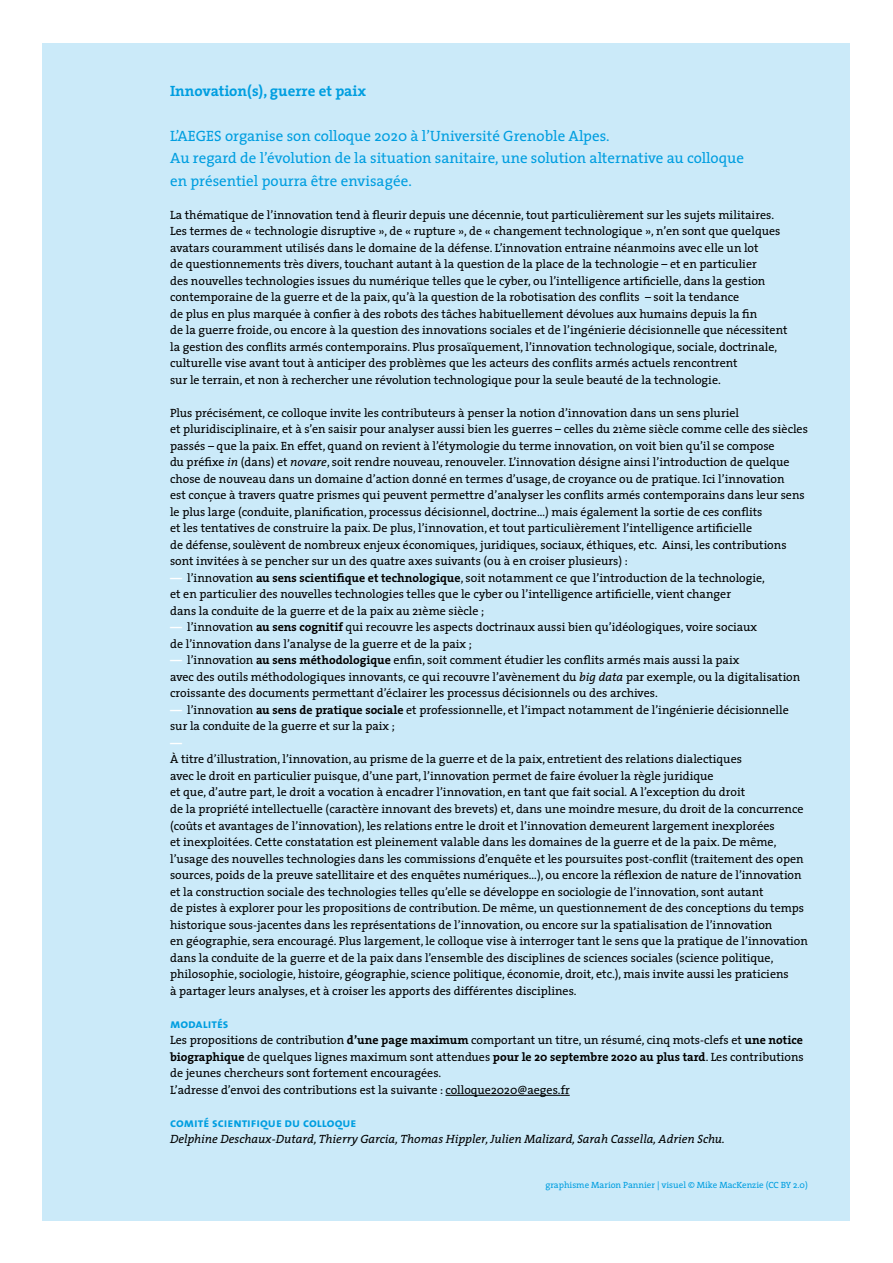
<style>
.page{position:relative;width:893px;height:1263px;background:#fff}
.page>*{position:absolute;margin:0;border:0;box-sizing:border-box;transform-origin:0 0}
.chapeau{font:15px/22.5px "The Serif";color:#009ee0}
.chapeau-2{font:700 15px "The Serif";color:#009ee0}
.t1{font:12.75px "The Sans Bold Caps";color:#009ee0}
.t2{font:12px/16.5px "The Serif";color:#000}
.t3{font:italic 12px "The Serif";color:#000}
.t4{font:700 12px "The Serif";color:#fff}
.t5{font:9px "The Serif";color:#009ee0}
.s1{font-style:italic}
.s2{font-weight:700;color:#fff}
.s3{font-weight:700}
</style>
<div class="page">
<div style="left:43px;top:43px;width:807px;height:1177px;background:#cbeaf9"></div>
<hr style="left:445px;top:1095px;width:125px;height:1px;background:#000">
<p class="chapeau-2" style="left:170px;top:78px;width:197px">Innovation(s), guerre et paix</p>
<p class="chapeau" style="left:170px;top:124px;width:575px">L’AEGES organise son colloque 2020 à l’Université Grenoble Alpes.<br>Au regard de l’évolution de la situation sanitaire, une solution alternative au colloque en présentiel pourra être envisagée.</p>
<p class="t2" style="left:170px;top:206px;width:619px">La thématique de l’innovation tend à fleurir depuis une décennie, tout particulièrement sur les sujets militaires.<br>Les termes de « technologie disruptive », de « rupture », de « changement technologique », n’en sont que quelques avatars couramment utilisés dans le domaine de la défense. L’innovation entraine néanmoins avec elle un lot<br>de questionnements très divers, touchant autant à la question de la place de la technologie – et en particulier<br>des nouvelles technologies issues du numérique telles que le cyber, ou l’intelligence artificielle, dans la gestion contemporaine de la guerre et de la paix, qu’à la question de la robotisation des conflits – soit la tendance<br>de plus en plus marquée à confier à des robots des tâches habituellement dévolues aux humains depuis la fin<br>de la guerre froide, ou encore à la question des innovations sociales et de l’ingénierie décisionnelle que nécessitent la gestion des conflits armés contemporains. Plus prosaïquement, l’innovation technologique, sociale, doctrinale, culturelle vise avant tout à anticiper des problèmes que les acteurs des conflits armés actuels rencontrent<br>sur le terrain, et non à rechercher une révolution technologique pour la seule beauté de la technologie.</p>
<p class="t2" style="left:170px;top:404px;width:639px">Plus précisément, ce colloque invite les contributeurs à penser la notion d’innovation dans un sens pluriel<br>et pluridisciplinaire, et à s’en saisir pour analyser aussi bien les guerres – celles du 21ème siècle comme celle des siècles passés – que la paix. En effet, quand on revient à l’étymologie du terme innovation, on voit bien qu’il se compose<br>du préfixe <span class="s1">in</span> (dans) et <span class="s1">novare</span>, soit rendre nouveau, renouveler. L’innovation désigne ainsi l’introduction de quelque chose de nouveau dans un domaine d’action donné en termes d’usage, de croyance ou de pratique. Ici l’innovation<br>est conçue à travers quatre prismes qui peuvent permettre d’analyser les conflits armés contemporains dans leur sens le plus large (conduite, planification, processus décisionnel, doctrine…) mais également la sortie de ces conflits<br>et les tentatives de construire la paix. De plus, l’innovation, et tout particulièrement l’intelligence artificielle<br>de défense, soulèvent de nombreux enjeux économiques, juridiques, sociaux, éthiques, etc. Ainsi, les contributions sont invitées à se pencher sur un des quatre axes suivants (ou à en croiser plusieurs) :</p>
<p class="t2" style="left:170px;top:569px;width:596px"><span class="s2">—</span> l’innovation <span class="s3">au sens scientifique et technologique</span>, soit notamment ce que l’introduction de la technologie, et en particulier des nouvelles technologies telles que le cyber ou l’intelligence artificielle, vient changer<br>dans la conduite de la guerre et de la paix au 21ème siècle ;</p>
<p class="t2" style="left:170px;top:619px;width:588px"><span class="s2">—</span> l’innovation <span class="s3">au sens cognitif</span> qui recouvre les aspects doctrinaux aussi bien qu’idéologiques, voire sociaux de l’innovation dans l’analyse de la guerre et de la paix ;</p>
<p class="t2" style="left:170px;top:652px;width:632px"><span class="s2">—</span> l’innovation <span class="s3">au sens méthodologique</span> enfin, soit comment étudier les conflits armés mais aussi la paix<br>avec des outils méthodologiques innovants, ce qui recouvre l’avènement du <span class="s1">big data</span> par exemple, ou la digitalisation croissante des documents permettant d’éclairer les processus décisionnels ou des archives.</p>
<p class="t2" style="left:170px;top:701px;width:620px"><span class="s2">—</span> l’innovation <span class="s3">au sens de pratique sociale</span> et professionnelle, et l’impact notamment de l’ingénierie décisionnelle sur la conduite de la guerre et sur la paix ;</p>
<p class="t4" style="left:170px;top:733px;width:13px">—</p>
<p class="t2" style="left:170px;top:751px;width:639px">À titre d’illustration, l’innovation, au prisme de la guerre et de la paix, entretient des relations dialectiques<br>avec le droit en particulier puisque, d’une part, l’innovation permet de faire évoluer la règle juridique<br>et que, d’autre part, le droit a vocation à encadrer l’innovation, en tant que fait social. A l’exception du droit<br>de la propriété intellectuelle (caractère innovant des brevets) et, dans une moindre mesure, du droit de la concurrence (coûts et avantages de l’innovation), les relations entre le droit et l’innovation demeurent largement inexplorées<br>et inexploitées. Cette constatation est pleinement valable dans les domaines de la guerre et de la paix. De même, l’usage des nouvelles technologies dans les commissions d’enquête et les poursuites post-conflit (traitement des open sources, poids de la preuve satellitaire et des enquêtes numériques…), ou encore la réflexion de nature de l’innovation et la construction sociale des technologies telles qu’elle se développe en sociologie de l’innovation, sont autant<br>de pistes à explorer pour les propositions de contribution. De même, un questionnement de des conceptions du temps historique sous-jacentes dans les représentations de l’innovation, ou encore sur la spatialisation de l’innovation<br>en géographie, sera encouragé. Plus largement, le colloque vise à interroger tant le sens que la pratique de l’innovation dans la conduite de la guerre et de la paix dans l’ensemble des disciplines de sciences sociales (science politique, philosophie, sociologie, histoire, géographie, science politique, économie, droit, etc.), mais invite aussi les praticiens<br>à partager leurs analyses, et à croiser les apports des différentes disciplines.</p>
<p class="t1" style="left:170px;top:1012px;width:60px">modalités</p>
<p class="t2" style="left:170px;top:1031px;width:635px;text-align:justify">Les propositions de contribution <span class="s3">d’une page maximum</span> comportant un titre, un résumé, cinq mots-clefs et <span class="s3">une notice biographique</span> de quelques lignes maximum sont attendues <span class="s3">pour le 20 septembre 2020 au plus tard</span>. Les contributions de jeunes chercheurs sont fortement encouragées.</p>
<p class="t2" style="left:170px;top:1081px;width:401px">L’adresse d’envoi des contributions est la suivante : colloque2020@aeges.fr</p>
<p class="t1" style="left:170px;top:1111px;width:188px">comité scientifique du colloque</p>
<p class="t3" style="left:170px;top:1129px;width:556px">Delphine Deschaux-Dutard, Thierry Garcia, Thomas Hippler, Julien Malizard, Sarah Cassella, Adrien Schu.</p>
<p class="t5" style="left:546px;top:1177px;width:264px">graphisme Marion Pannier | visuel © Mike MacKenzie (CC BY 2.0)</p>
</div>
